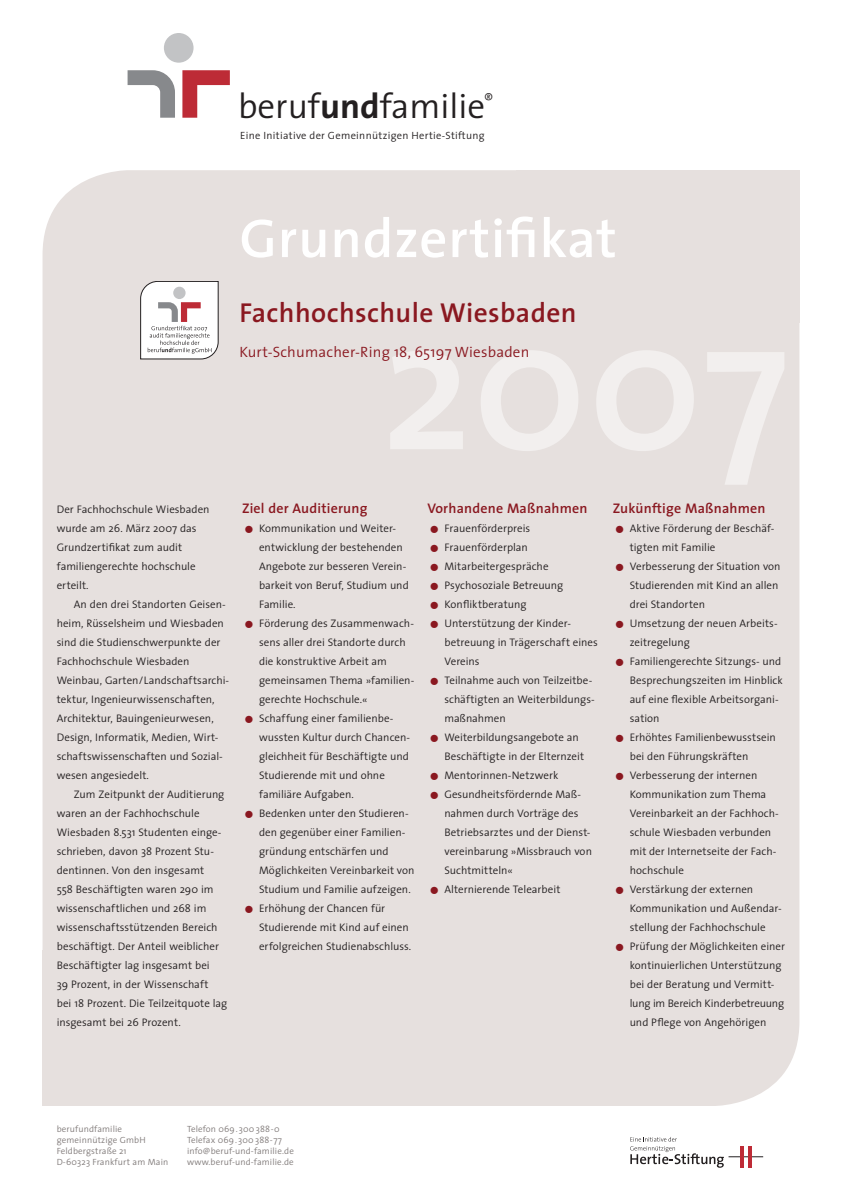
<style>
.page{position:relative;width:842px;height:1191px;background:#fff}
.page>*{position:absolute;margin:0;border:0;box-sizing:border-box;transform-origin:0 0}
.t1{font:600 55px "The Sans";letter-spacing:.015em;color:#fff}
.t2{font:300 35px "The Sans";color:#231f20}
.Name_Unternehmen_1-z{font:600 27.5px "The Sans";letter-spacing:.015em;color:#8a1820}
.Standort_Adresse{font:300 15px "The Sans";letter-spacing:.015em;color:#8a1820}
.Subheadlines{font:600 14px "The Sans";letter-spacing:.015em;color:#8a1820}
.Fließtext_Aufzählung{font:300 11px/19px "The Sans";color:#231f20}
.Fließtext_mit_Einzug{font:300 11px/19px "The Sans";color:#231f20}
.Fließtext_ohne_Einzu{font:300 11px/19px "The Sans";color:#231f20}
.t3{font:300 10.5px "The Sans";letter-spacing:.03em;color:#231f20}
.t4{font:300 9px/11px "The Sans";letter-spacing:.015em;color:#817b7a}
.s1{font-weight:700}
.s2{font-size:33px;color:#8a1820}
</style>
<div class="page">
<div style="left:43px;top:170px;width:756px;height:936px;background:#e6e0de;border-radius:85px"></div>
<div style="left:516px;top:170px;width:283px;height:153px;background:#e6e0de"></div>
<div style="left:43px;top:950px;width:283px;height:156px;background:#e6e0de"></div>
<svg style="left:140px;top:281px;width:78px;height:78px;background:#e6e1e1"></svg>
<hr style="left:728px;top:1156px;width:35px;height:1px;background:#231f20">
<hr style="left:740px;top:1145px;width:3px;height:22px;background:#be2b36">
<hr style="left:748px;top:1145px;width:4px;height:22px;background:#be2b36">
<svg style="left:630px;top:1137px;width:94px;height:30px"></svg>
<div style="left:164px;top:33px;width:30px;height:30px;background:#c2c3c5;border-radius:50%"></div>
<svg style="left:182px;top:70px;width:48px;height:48px"></svg>
<svg style="left:128px;top:70px;width:47px;height:48px"></svg>
<h2 class="t2" style="left:238px;top:77px;width:257px">beruf<span class="s1">und</span>familie<sup>®</sup></h2>
<p class="t3" style="left:240px;top:127px;width:246px">Eine Initiative der Gemeinnützigen Hertie-Stiftung</p>
<h1 class="t1" style="left:240px;top:193px;width:379px">Grundzertifikat</h1>
<p class="Name_Unternehmen_1-z" style="left:240px;top:290px;width:339px">Fachhochschule Wiesbaden</p>
<p class="Standort_Adresse" style="left:240px;top:340px;width:291px">Kurt-Schumacher-Ring 18, 65197 Wiesbaden</p>
<p class="Fließtext_ohne_Einzu" style="left:57px;top:499px;width:154px">Der Fachhochschule Wiesbaden wurde am 26. März 2007 das<br>Grundzertifikat zum audit familiengerechte hochschule erteilt.</p>
<p class="Fließtext_mit_Einzug" style="left:57px;top:594px;width:174px;text-indent:17px">An den drei Standorten Geisen&shy;heim, Rüsselsheim und Wiesbaden sind die Studienschwerpunkte der<br>Fachhochschule Wiesbaden<br>Weinbau, Garten/Landschaftsarchi&shy;tektur, Ingenieurwissenschaften,<br>Architektur, Bauingenieurwesen,<br>Design, Informatik, Medien, Wirt&shy;schaftswissenschaften und Sozial&shy;wesen angesiedelt.</p>
<p class="Fließtext_mit_Einzug" style="left:57px;top:784px;width:172px;text-indent:17px">Zum Zeitpunkt der Auditierung waren an der Fachhochschule<br>Wiesbaden 8.531 Studenten einge&shy;schrieben, davon 38 Prozent Stu&shy;dentinnen. Von den insgesamt<br>558 Beschäftigten waren 290 im wissenschaftlichen und 268 im wissenschaftsstützenden Bereich beschäftigt. Der Anteil weiblicher<br>Beschäftigter lag insgesamt bei<br>39 Prozent, in der Wissenschaft<br>bei 18 Prozent. Die Teilzeitquote lag insgesamt bei 26 Prozent.</p>
<p class="Subheadlines" style="left:242px;top:497px;width:127px">Ziel der Auditierung</p>
<p class="Fließtext_Aufzählung" style="left:259px;top:518px;width:151px;text-indent:-17px"><span class="s2">•</span> Kommunikation und Weiter&shy;entwicklung der bestehenden<br>Angebote zur besseren Verein&shy;barkeit von Beruf, Studium und<br>Familie.</p>
<p class="Fließtext_Aufzählung" style="left:259px;top:613px;width:157px;text-indent:-17px"><span class="s2">•</span> Förderung des Zusammenwach&shy;sens aller drei Standorte durch die konstruktive Arbeit am gemeinsamen Thema »familien&shy;gerechte Hochschule.«</p>
<p class="Fließtext_Aufzählung" style="left:259px;top:708px;width:153px;text-indent:-17px"><span class="s2">•</span> Schaffung einer familienbe&shy;wussten Kultur durch Chancen&shy;gleichheit für Beschäftigte und<br>Studierende mit und ohne familiäre Aufgaben.</p>
<p class="Fließtext_Aufzählung" style="left:259px;top:803px;width:157px;text-indent:-17px"><span class="s2">•</span> Bedenken unter den Studieren&shy;den gegenüber einer Familien&shy;gründung entschärfen und<br>Möglichkeiten Vereinbarkeit von<br>Studium und Familie aufzeigen.</p>
<p class="Fließtext_Aufzählung" style="left:259px;top:898px;width:154px;text-indent:-17px"><span class="s2">•</span> Erhöhung der Chancen für<br>Studierende mit Kind auf einen erfolgreichen Studienabschluss.</p>
<p class="Subheadlines" style="left:427px;top:497px;width:162px">Vorhandene Maßnahmen</p>
<p class="Fließtext_Aufzählung" style="left:427px;top:518px;width:104px"><span class="s2">•</span> Frauenförderpreis</p>
<p class="Fließtext_Aufzählung" style="left:427px;top:537px;width:102px"><span class="s2">•</span> Frauenförderplan</p>
<p class="Fließtext_Aufzählung" style="left:427px;top:556px;width:123px"><span class="s2">•</span> Mitarbeitergespräche</p>
<p class="Fließtext_Aufzählung" style="left:427px;top:575px;width:137px"><span class="s2">•</span> Psychosoziale Betreuung</p>
<p class="Fließtext_Aufzählung" style="left:427px;top:594px;width:101px"><span class="s2">•</span> Konfliktberatung</p>
<p class="Fließtext_Aufzählung" style="left:444px;top:613px;width:155px;text-indent:-17px"><span class="s2">•</span> Unterstützung der Kinder&shy;betreuung in Trägerschaft eines<br>Vereins</p>
<p class="Fließtext_Aufzählung" style="left:444px;top:670px;width:152px;text-indent:-17px"><span class="s2">•</span> Teilnahme auch von Teilzeitbe&shy;schäftigten an Weiterbildungs&shy;maßnahmen</p>
<p class="Fließtext_Aufzählung" style="left:444px;top:727px;width:141px;text-indent:-17px"><span class="s2">•</span> Weiterbildungsangebote an<br>Beschäftigte in der Elternzeit</p>
<p class="Fließtext_Aufzählung" style="left:427px;top:765px;width:133px"><span class="s2">•</span> Mentorinnen-Netzwerk</p>
<p class="Fließtext_Aufzählung" style="left:444px;top:784px;width:149px;text-indent:-17px"><span class="s2">•</span> Gesundheitsfördernde Maß&shy;nahmen durch Vorträge des<br>Betriebsarztes und der Dienst&shy;vereinbarung »Missbrauch von<br>Suchtmitteln«</p>
<p class="Fließtext_Aufzählung" style="left:427px;top:879px;width:135px"><span class="s2">•</span> Alternierende Telearbeit</p>
<p class="Subheadlines" style="left:613px;top:497px;width:154px">Zukünftige Maßnahmen</p>
<p class="Fließtext_Aufzählung" style="left:630px;top:518px;width:146px;text-indent:-17px"><span class="s2">•</span> Aktive Förderung der Beschäf&shy;tigten mit Familie</p>
<p class="Fließtext_Aufzählung" style="left:630px;top:556px;width:152px;text-indent:-17px"><span class="s2">•</span> Verbesserung der Situation von<br>Studierenden mit Kind an allen drei Standorten</p>
<p class="Fließtext_Aufzählung" style="left:630px;top:613px;width:149px;text-indent:-17px"><span class="s2">•</span> Umsetzung der neuen Arbeits&shy;zeitregelung</p>
<p class="Fließtext_Aufzählung" style="left:630px;top:651px;width:155px;text-indent:-17px"><span class="s2">•</span> Familiengerechte Sitzungs- und<br>Besprechungszeiten im Hinblick auf eine flexible Arbeitsorgani&shy;sation</p>
<p class="Fließtext_Aufzählung" style="left:630px;top:727px;width:148px;text-indent:-17px"><span class="s2">•</span> Erhöhtes Familienbewusstsein bei den Führungskräften</p>
<p class="Fließtext_Aufzählung" style="left:630px;top:765px;width:151px;text-indent:-17px"><span class="s2">•</span> Verbesserung der internen<br>Kommunikation zum Thema<br>Vereinbarkeit an der Fachhoch&shy;schule Wiesbaden verbunden mit der Internetseite der Fach&shy;hochschule</p>
<p class="Fließtext_Aufzählung" style="left:630px;top:879px;width:153px;text-indent:-17px"><span class="s2">•</span> Verstärkung der externen<br>Kommunikation und Außendar&shy;stellung der Fachhochschule</p>
<p class="Fließtext_Aufzählung" style="left:630px;top:936px;width:157px;text-indent:-17px"><span class="s2">•</span> Prüfung der Möglichkeiten einer kontinuierlichen Unterstützung bei der Beratung und Vermitt&shy;lung im Bereich Kinderbetreuung und Pflege von Angehörigen</p>
<p class="t4" style="left:57px;top:1123px;width:113px">berufundfamilie gemeinnützige GmbH<br>Feldbergstraße 21<br>D-60323 Frankfurt am Main</p>
<p class="t4" style="left:187px;top:1123px;width:108px">Telefon 069.300 388-0<br>Telefax 069.300 388-77 info@beruf-und-familie.de www.beruf-und-familie.de</p>
</div>
